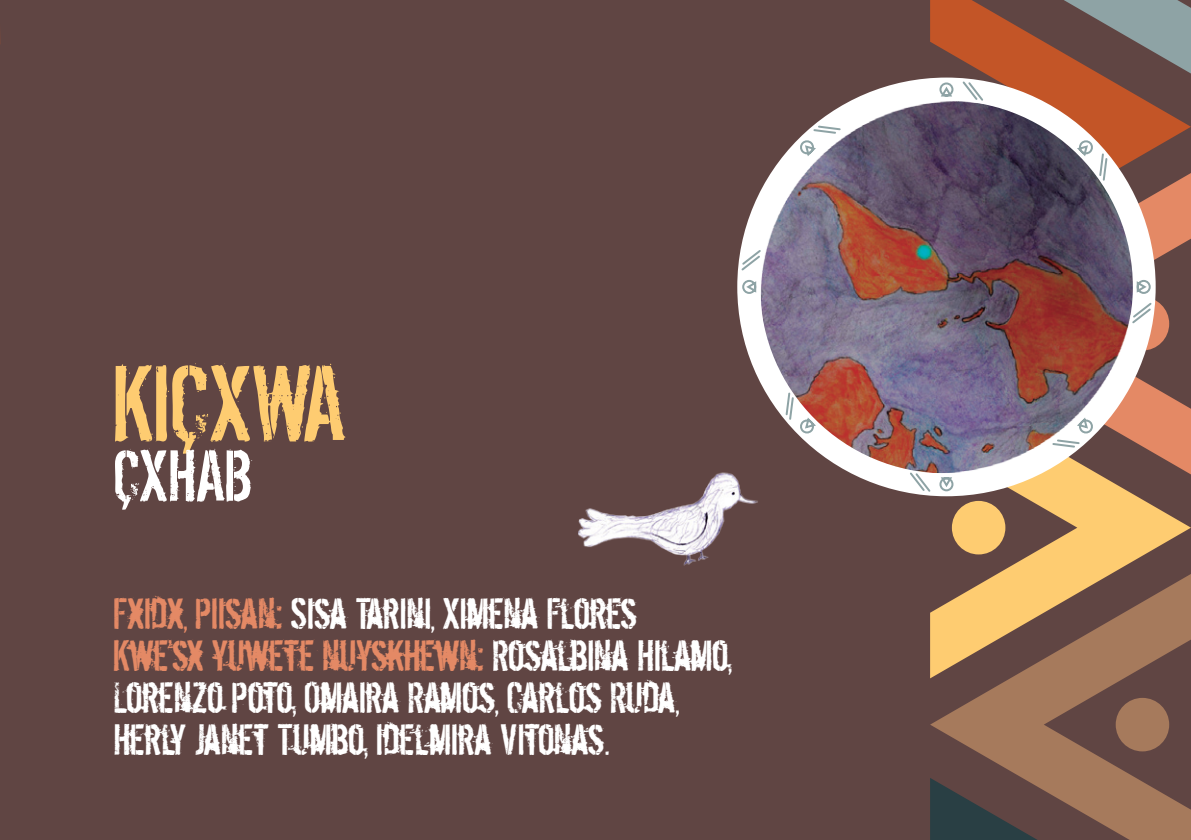
<style>
.page{position:relative;width:1191px;height:840px;background:#fff}
.page>*{position:absolute;margin:0;border:0;box-sizing:border-box;transform-origin:0 0}
.t1{font:118px "Dirty Ego";color:#fecc71}
.t2{font:80px "Dirty Ego";letter-spacing:-.005em;color:#fff}
.t3{font:48px/42px "Dirty Ego";color:#fff}
.s1{color:#e48965}
</style>
<div class="page">
<div style="left:0;top:0;width:1191px;height:839px;background:#604543"></div>
<div style="left:1115px;top:297px;width:54px;height:53px;background:#e48965;border-radius:50%"></div>
<svg style="left:930px;top:0;width:261px;height:277px"></svg>
<svg style="left:930px;top:678px;width:261px;height:161px;fill:#a67a5c"></svg>
<div style="left:1115px;top:697px;width:54px;height:54px;background:#a67a5c;border-radius:50%"></div>
<svg style="left:930px;top:387px;width:261px;height:291px"></svg>
<div style="left:952px;top:500px;width:53px;height:54px;background:#fecc71;border-radius:50%"></div>
<svg style="left:930px;top:777px;width:107px;height:62px"></svg>
<svg style="left:739px;top:80px;width:414px;height:413px"></svg>
<img style="left:760px;top:100px;width:372px;height:373px;border-radius:186px">
<img style="left:578px;top:459px;width:206px;height:107px">
<h1 class="t1" style="left:113px;top:342px;width:235px">KIÇXWA</h1>
<h2 class="t2" style="left:113px;top:434px;width:140px">ÇXHAB</h2>
<p class="t3" style="left:113px;top:590px;width:620px"><span class="s1">FXIDX, PIISAN:</span> SISA TARINI, XIMENA FLORES <span class="s1">KWE’SX YUWETE NUYSKHEWN:</span> ROSALBINA HILAMO, LORENZO POTO, OMAIRA RAMOS, CARLOS RUDA, HERLY JANET TUMBO, IDELMIRA VITONAS.</p>
</div>
